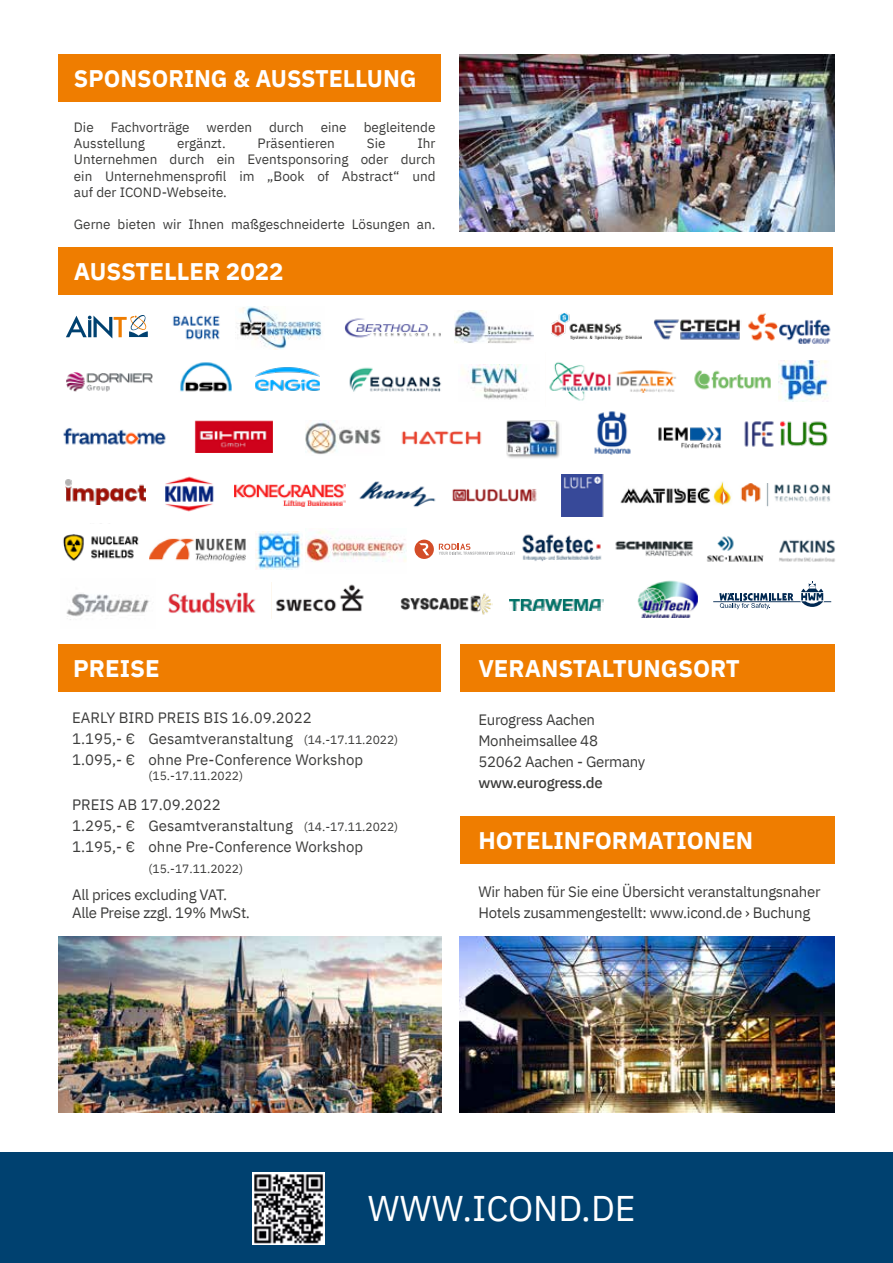
<style>
.page{position:relative;width:893px;height:1263px;background:#fff}
.page>*{position:absolute;margin:0;border:0;box-sizing:border-box;transform-origin:0 0}
.t1{font:35.7px "IBM Plex Sans";color:#fff}
.t2{font:700 24px "IBM Plex Sans";color:#fff}
.t3{font:15px/21px "IBM Plex Sans";color:#3c3c3b}
.t4{font:15px/21px "IBM Plex Sans";letter-spacing:-.02em;color:#3c3c3b}
.t5{font:500 15px "IBM Plex Sans";letter-spacing:-.02em;color:#3c3c3b}
.t6{font:13.5px/16.2px "IBM Plex Sans";color:#3c3c3b;text-align:justify}
.t7{font:12px "IBM Plex Sans";color:#3c3c3b}
.s1{font-size:12px}
</style>
<div class="page">
<div style="left:58px;top:54px;width:383px;height:48px;background:#ef7d00"></div>
<div style="left:58px;top:247px;width:775px;height:48px;background:#ef7d00"></div>
<div style="left:0;top:1152px;width:893px;height:111px;background:#004170"></div>
<img style="left:460px;top:936px;width:374px;height:177px">
<img style="left:460px;top:54px;width:374px;height:177px">
<img style="left:58px;top:936px;width:383px;height:177px">
<img style="left:455px;top:310px;width:79px;height:33px">
<img style="left:707px;top:536px;width:128px;height:26px">
<img style="left:235px;top:484px;width:111px;height:23px">
<img style="left:637px;top:580px;width:61px;height:38px">
<svg style="left:713px;top:582px;width:118px;height:27px"></svg>
<img style="left:149px;top:538px;width:97px;height:24px">
<img style="left:63px;top:428px;width:103px;height:17px">
<img style="left:740px;top:483px;width:91px;height:24px">
<img style="left:694px;top:370px;width:77px;height:20px">
<img style="left:66px;top:479px;width:79px;height:25px">
<img style="left:165px;top:476px;width:49px;height:36px">
<img style="left:305px;top:420px;width:76px;height:34px">
<img style="left:506px;top:420px;width:54px;height:38px">
<img style="left:594px;top:411px;width:37px;height:44px">
<img style="left:562px;top:475px;width:42px;height:41px">
<img style="left:658px;top:427px;width:63px;height:22px">
<img style="left:349px;top:367px;width:92px;height:25px">
<img style="left:549px;top:362px;width:127px;height:39px">
<img style="left:462px;top:365px;width:67px;height:35px">
<img style="left:653px;top:319px;width:87px;height:21px">
<img style="left:63px;top:523px;width:76px;height:38px">
<img style="left:744px;top:421px;width:30px;height:26px">
<svg style="left:66px;top:315px;width:82px;height:23px"></svg>
<img style="left:173px;top:315px;width:47px;height:25px">
<img style="left:359px;top:481px;width:77px;height:26px">
<img style="left:452px;top:489px;width:85px;height:13px">
<img style="left:401px;top:431px;width:81px;height:14px">
<img style="left:276px;top:584px;width:88px;height:28px">
<img style="left:400px;top:593px;width:93px;height:22px">
<img style="left:509px;top:600px;width:95px;height:10px">
<img style="left:66px;top:593px;width:84px;height:27px">
<img style="left:168px;top:592px;width:88px;height:21px">
<img style="left:778px;top:360px;width:51px;height:41px">
<img style="left:344px;top:318px;width:97px;height:20px">
<img style="left:237px;top:306px;width:85px;height:43px">
<div style="left:58px;top:644px;width:383px;height:48px;background:#ef7d00"></div>
<div style="left:460px;top:644px;width:374px;height:48px;background:#ef7d00"></div>
<div style="left:460px;top:816px;width:374px;height:48px;background:#ef7d00"></div>
<img style="left:780px;top:421px;width:48px;height:26px">
<img style="left:255px;top:367px;width:65px;height:24px">
<img style="left:748px;top:313px;width:83px;height:31px">
<img style="left:66px;top:372px;width:87px;height:20px">
<img style="left:180px;top:362px;width:52px;height:30px">
<img style="left:551px;top:313px;width:90px;height:27px">
<img style="left:195px;top:421px;width:77px;height:31px">
<img style="left:620px;top:481px;width:111px;height:24px">
<img style="left:255px;top:531px;width:48px;height:39px">
<img style="left:306px;top:530px;width:100px;height:32px">
<img style="left:522px;top:534px;width:80px;height:27px">
<img style="left:615px;top:541px;width:78px;height:15px">
<div style="left:415px;top:540px;width:19px;height:19px;background:#d34d28;border-radius:50%"></div>
<svg style="left:419px;top:543px;width:10px;height:12px"></svg>
<svg style="left:439px;top:544px;width:76px;height:11px"></svg>
<img style="left:253px;top:1173px;width:71px;height:71px">
<h2 class="t2" style="left:74px;top:59px;width:344px">SPONSORING &amp; AUSSTELLUNG</h2>
<p class="t6" style="left:74px;top:118px;width:21px">Die</p>
<p class="t6" style="left:111px;top:118px;width:80px">Fachvorträge</p>
<p class="t6" style="left:207px;top:118px;width:47px">werden</p>
<p class="t6" style="left:269px;top:118px;width:36px">durch</p>
<p class="t6" style="left:321px;top:118px;width:27px">eine</p>
<p class="t6" style="left:364px;top:118px;width:73px">begleitende</p>
<p class="t6" style="left:74px;top:134px;width:73px">Ausstellung</p>
<p class="t6" style="left:177px;top:134px;width:50px">ergänzt.</p>
<p class="t6" style="left:258px;top:134px;width:79px">Präsentieren</p>
<p class="t6" style="left:367px;top:134px;width:20px">Sie</p>
<p class="t6" style="left:74px;top:134px;width:363px;text-indent:344px">Ihr Unternehmen durch ein Eventsponsoring oder durch ein Unternehmensprofil im „Book of Abstract“ und auf der ICOND-Webseite.</p>
<p class="t6" style="left:74px;top:215px;width:363px">Gerne bieten wir Ihnen maßgeschneiderte Lösungen an.</p>
<h2 class="t2" style="left:74px;top:252px;width:211px">AUSSTELLER 2022</h2>
<h2 class="t2" style="left:73px;top:650px;width:88px">PREISE</h2>
<h2 class="t2" style="left:478px;top:649px;width:263px">VERANSTALTUNGSORT</h2>
<p class="t3" style="left:72px;top:706px;width:328px">EARLY BIRD PREIS BIS 16.09.2022<br>1.195,- € Gesamtveranstaltung <span class="s1">(14.-17.11.2022)<br></span>1.095,- € ohne Pre-Conference Workshop</p>
<p class="t7" style="left:149px;top:767px;width:96px">(15.-17.11.2022)</p>
<p class="t3" style="left:72px;top:793px;width:328px">PREIS AB 17.09.2022<br>1.295,- € Gesamtveranstaltung <span class="s1">(14.-17.11.2022)<br></span>1.195,- € ohne Pre-Conference Workshop</p>
<p class="t7" style="left:149px;top:860px;width:96px">(15.-17.11.2022)</p>
<p class="t4" style="left:72px;top:885px;width:180px;line-height:18px">All prices excluding VAT.<br>Alle Preise zzgl. 19% MwSt.</p>
<p class="t4" style="left:478px;top:708px;width:168px">Eurogress Aachen<br>Monheimsallee 48<br>52062 Aachen - Germany</p>
<p class="t5" style="left:478px;top:771px;width:126px">www.eurogress.de</p>
<h2 class="t2" style="left:478px;top:821px;width:276px">HOTELINFORMATIONEN</h2>
<p class="t4" style="left:478px;top:880px;width:344px">Wir haben für Sie eine Übersicht veranstaltungsnaher<br>Hotels zusammengestellt: www.icond.de › Buchung</p>
<h1 class="t1" style="left:368px;top:1181px;width:269px">WWW.ICOND.DE</h1>
</div>
